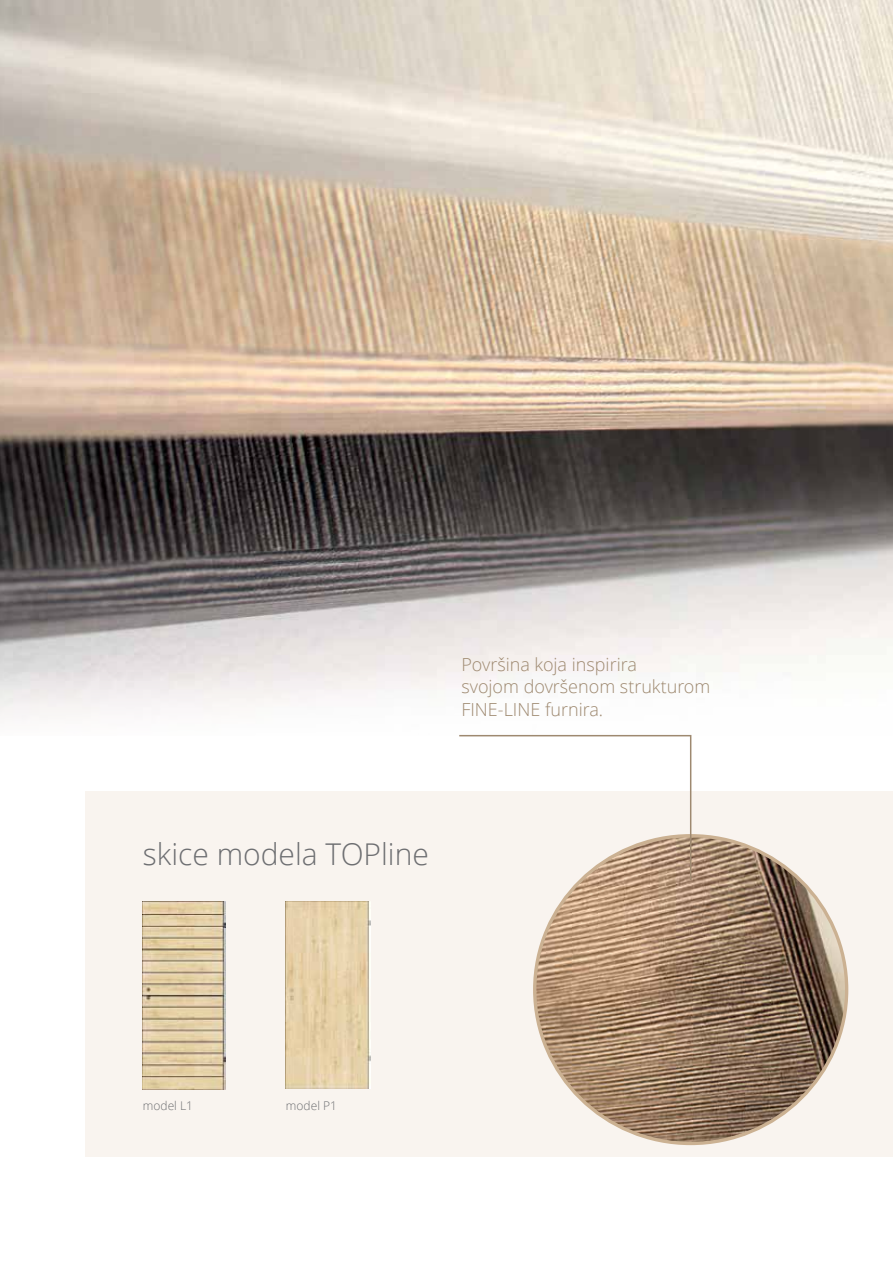
<style>
.page{position:relative;width:893px;height:1263px;background:#fff}
.page>*{position:absolute;margin:0;border:0;box-sizing:border-box;transform-origin:0 0}
.t1{font:300 30px "Open Sans";color:#6d6e71}
.t2{font:300 18px/22.5px "Open Sans";color:#9e8970}
.t3{font:300 12px "Open Sans";color:#6d6e71}
</style>
<div class="page">
<div style="left:85px;top:791px;width:808px;height:366px;background:#f9f4ef"></div>
<img style="left:0;top:0;width:893px;height:717px">
<img style="left:143px;top:901px;width:83px;height:189px">
<img style="left:285px;top:901px;width:85px;height:187px">
<img style="left:535px;top:836px;width:312px;height:307px">
<svg style="left:459px;top:734px;width:233px;height:147px"></svg>
<p class="t2" style="left:461px;top:652px;width:251px">Površina koja inspirira<br>svojom dovršenom strukturom<br>FIN E-LIN E furnira.</p>
<p class="t1" style="left:143px;top:834px;width:287px">skice modela TOPline</p>
<p class="t3" style="left:143px;top:1097px;width:52px">model L1</p>
<p class="t3" style="left:286px;top:1097px;width:53px">model P1</p>
</div>
